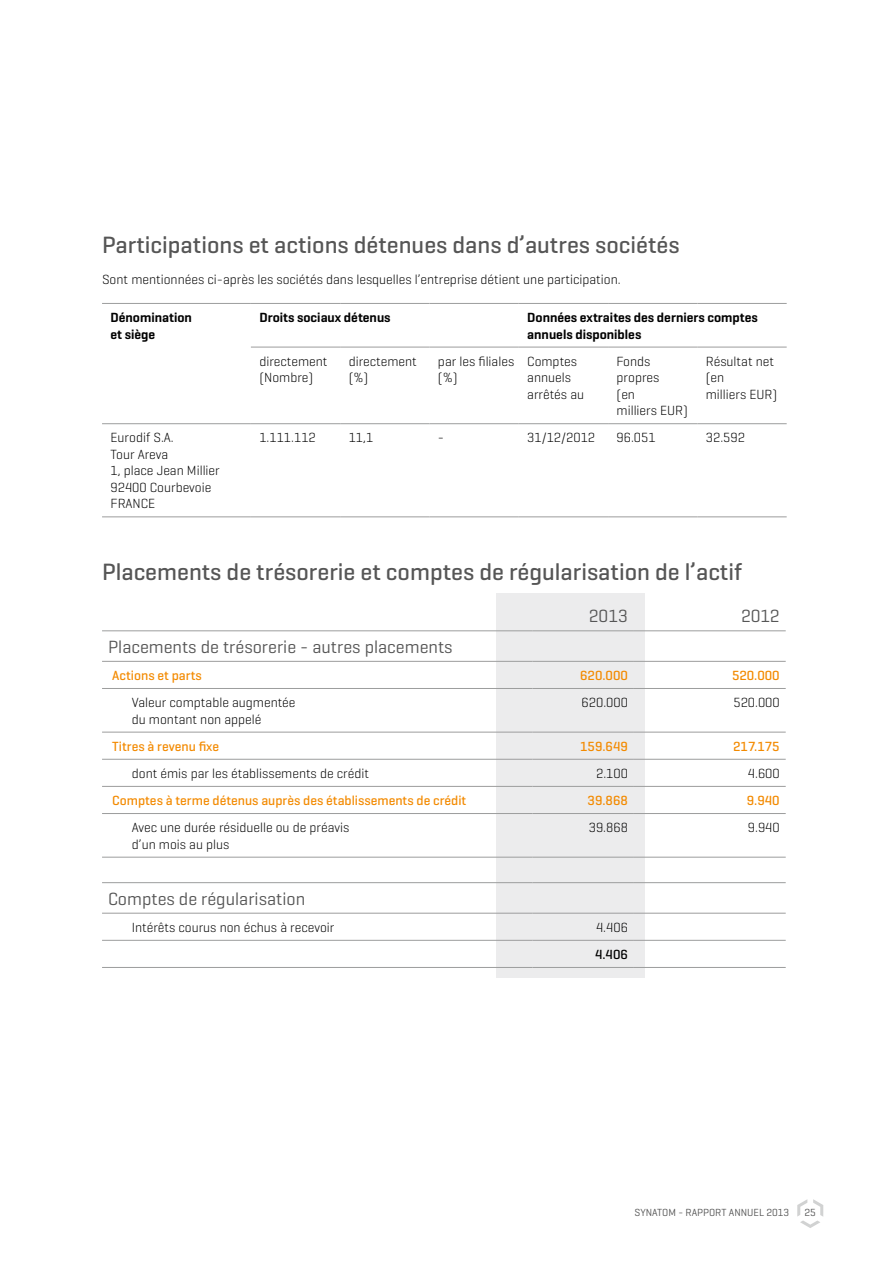
<style>
.page{position:relative;width:893px;height:1263px;background:#fff}
.page>*{position:absolute;margin:0;border:0;box-sizing:border-box;transform-origin:0 0}
.t1{font:500 24px "Geogrotesque";color:#565656}
.t2{font:18px "Geogrotesque";color:#565656}
.t3{font:300 13.5px/16.5px "Geogrotesque";color:#000}
.t4{font:500 13.5px "Geogrotesque";color:#f38a00}
.t5{font:600 13.5px/16.5px "Geogrotesque";color:#000}
.t6{font:500 13.5px "Geogrotesque";color:#000}
.t7{font:10.5px "Geogrotesque";color:#565656}
</style>
<div class="page">
<div style="left:496px;top:593px;width:148px;height:385px;background:#ececed"></div>
<hr style="left:102px;top:303px;width:149px;height:1px;background:#9c9d9d">
<hr style="left:251px;top:303px;width:89px;height:1px;background:#9c9d9d">
<hr style="left:340px;top:303px;width:89px;height:1px;background:#9c9d9d">
<hr style="left:429px;top:303px;width:90px;height:1px;background:#9c9d9d">
<hr style="left:519px;top:303px;width:89px;height:1px;background:#9c9d9d">
<hr style="left:608px;top:303px;width:89px;height:1px;background:#9c9d9d">
<hr style="left:697px;top:303px;width:90px;height:1px;background:#9c9d9d">
<hr style="left:251px;top:347px;width:89px;height:1px;background:#9c9d9d">
<hr style="left:340px;top:347px;width:89px;height:1px;background:#9c9d9d">
<hr style="left:429px;top:347px;width:90px;height:1px;background:#9c9d9d">
<hr style="left:519px;top:347px;width:89px;height:1px;background:#9c9d9d">
<hr style="left:608px;top:347px;width:89px;height:1px;background:#9c9d9d">
<hr style="left:697px;top:347px;width:90px;height:1px;background:#9c9d9d">
<hr style="left:102px;top:423px;width:149px;height:1px;background:#9c9d9d">
<hr style="left:251px;top:423px;width:89px;height:1px;background:#9c9d9d">
<hr style="left:340px;top:423px;width:89px;height:1px;background:#9c9d9d">
<hr style="left:429px;top:423px;width:90px;height:1px;background:#9c9d9d">
<hr style="left:519px;top:423px;width:89px;height:1px;background:#9c9d9d">
<hr style="left:608px;top:423px;width:89px;height:1px;background:#9c9d9d">
<hr style="left:697px;top:423px;width:90px;height:1px;background:#9c9d9d">
<hr style="left:102px;top:516px;width:149px;height:1px;background:#9c9d9d">
<hr style="left:251px;top:516px;width:89px;height:1px;background:#9c9d9d">
<hr style="left:340px;top:516px;width:89px;height:1px;background:#9c9d9d">
<hr style="left:429px;top:516px;width:90px;height:1px;background:#9c9d9d">
<hr style="left:519px;top:516px;width:89px;height:1px;background:#9c9d9d">
<hr style="left:608px;top:516px;width:89px;height:1px;background:#9c9d9d">
<hr style="left:697px;top:516px;width:90px;height:1px;background:#9c9d9d">
<hr style="left:102px;top:630px;width:430px;height:1px;background:#9c9d9d">
<hr style="left:532px;top:630px;width:102px;height:1px;background:#9c9d9d">
<hr style="left:634px;top:630px;width:152px;height:1px;background:#9c9d9d">
<hr style="left:102px;top:661px;width:430px;height:1px;background:#9c9d9d">
<hr style="left:532px;top:661px;width:102px;height:1px;background:#9c9d9d">
<hr style="left:634px;top:661px;width:152px;height:1px;background:#9c9d9d">
<hr style="left:102px;top:688px;width:430px;height:1px;background:#9c9d9d">
<hr style="left:532px;top:688px;width:102px;height:1px;background:#9c9d9d">
<hr style="left:634px;top:688px;width:152px;height:1px;background:#9c9d9d">
<hr style="left:102px;top:732px;width:430px;height:1px;background:#9c9d9d">
<hr style="left:532px;top:732px;width:102px;height:1px;background:#9c9d9d">
<hr style="left:634px;top:732px;width:152px;height:1px;background:#9c9d9d">
<hr style="left:102px;top:759px;width:430px;height:1px;background:#9c9d9d">
<hr style="left:532px;top:759px;width:102px;height:1px;background:#9c9d9d">
<hr style="left:634px;top:759px;width:152px;height:1px;background:#9c9d9d">
<hr style="left:102px;top:786px;width:430px;height:1px;background:#9c9d9d">
<hr style="left:532px;top:786px;width:102px;height:1px;background:#9c9d9d">
<hr style="left:634px;top:786px;width:152px;height:1px;background:#9c9d9d">
<hr style="left:102px;top:813px;width:430px;height:1px;background:#9c9d9d">
<hr style="left:532px;top:813px;width:102px;height:1px;background:#9c9d9d">
<hr style="left:634px;top:813px;width:152px;height:1px;background:#9c9d9d">
<hr style="left:102px;top:857px;width:430px;height:1px;background:#9c9d9d">
<hr style="left:532px;top:857px;width:102px;height:1px;background:#9c9d9d">
<hr style="left:634px;top:857px;width:152px;height:1px;background:#9c9d9d">
<hr style="left:102px;top:882px;width:430px;height:1px;background:#9c9d9d">
<hr style="left:532px;top:882px;width:102px;height:1px;background:#9c9d9d">
<hr style="left:634px;top:882px;width:152px;height:1px;background:#9c9d9d">
<hr style="left:102px;top:913px;width:430px;height:1px;background:#9c9d9d">
<hr style="left:532px;top:913px;width:102px;height:1px;background:#9c9d9d">
<hr style="left:634px;top:913px;width:152px;height:1px;background:#9c9d9d">
<hr style="left:102px;top:940px;width:430px;height:1px;background:#9c9d9d">
<hr style="left:532px;top:940px;width:102px;height:1px;background:#9c9d9d">
<hr style="left:634px;top:940px;width:152px;height:1px;background:#9c9d9d">
<hr style="left:102px;top:967px;width:430px;height:1px;background:#9c9d9d">
<hr style="left:532px;top:967px;width:102px;height:1px;background:#9c9d9d">
<hr style="left:634px;top:967px;width:152px;height:1px;background:#9c9d9d">
<svg style="left:797px;top:1199px;width:26px;height:29px"></svg>
<h1 class="t1" style="left:102px;top:230px;width:579px">Participations et actions détenues dans d’autres sociétés</h1>
<p class="t3" style="left:102px;top:271px;width:520px">Sont mentionnées ci-après les sociétés dans lesquelles l’entreprise détient une participation.</p>
<p class="t5" style="left:111px;top:309px;width:83px">Dénomination et siège</p>
<p class="t5" style="left:259px;top:309px;width:133px">Droits sociaux détenus</p>
<p class="t5" style="left:527px;top:309px;width:232px">Données extraites des derniers comptes annuels disponibles</p>
<p class="t3" style="left:259px;top:352px;width:70px">directement (Nombre)</p>
<p class="t3" style="left:349px;top:352px;width:70px">directement (%)</p>
<p class="t3" style="left:438px;top:352px;width:78px">par les filiales (%)</p>
<p class="t3" style="left:527px;top:352px;width:58px">Comptes annuels arrêtés au</p>
<p class="t3" style="left:617px;top:352px;width:73px">Fonds propres<br>(en<br>milliers EUR)</p>
<p class="t3" style="left:706px;top:352px;width:73px">Résultat net (en<br>milliers EUR)</p>
<p class="t3" style="left:111px;top:429px;width:111px">Eurodif S.A.<br>Tour Areva<br>1, place Jean Millier<br>92400 Courbevoie<br>FRANCE</p>
<p class="t3" style="left:259px;top:429px;width:58px">1.111.112</p>
<p class="t3" style="left:349px;top:429px;width:26px">11,1</p>
<p class="t3" style="left:438px;top:429px;width:8px">-</p>
<p class="t3" style="left:527px;top:429px;width:69px">31/12/2012</p>
<p class="t3" style="left:617px;top:429px;width:41px">96.051</p>
<p class="t3" style="left:706px;top:429px;width:41px">32.592</p>
<h1 class="t1" style="left:102px;top:557px;width:642px">Placements de trésorerie et comptes de régularisation de l’actif</h1>
<h2 class="t2" style="left:589px;top:605px;width:41px">2013</h2>
<h2 class="t2" style="left:741px;top:605px;width:40px">2012</h2>
<h2 class="t2" style="left:108px;top:635px;width:346px">Placements de trésorerie - autres placements</h2>
<p class="t4" style="left:112px;top:667px;width:91px">Actions et parts</p>
<p class="t4" style="left:580px;top:667px;width:49px">620.000</p>
<p class="t4" style="left:732px;top:667px;width:49px">520.000</p>
<p class="t3" style="left:132px;top:694px;width:165px">Valeur comptable augmentée du montant non appelé</p>
<p class="t3" style="left:582px;top:694px;width:48px">620.000</p>
<p class="t3" style="left:733px;top:694px;width:48px">520.000</p>
<p class="t4" style="left:112px;top:738px;width:108px">Titres à revenu fixe</p>
<p class="t4" style="left:580px;top:738px;width:49px">159.649</p>
<p class="t4" style="left:733px;top:738px;width:48px">217.175</p>
<p class="t3" style="left:132px;top:765px;width:239px">dont émis par les établissements de crédit</p>
<p class="t3" style="left:596px;top:765px;width:33px">2.100</p>
<p class="t3" style="left:748px;top:765px;width:33px">4.600</p>
<p class="t4" style="left:112px;top:792px;width:356px">Comptes à terme détenus auprès des établissements de crédit</p>
<p class="t4" style="left:588px;top:792px;width:42px">39.868</p>
<p class="t4" style="left:747px;top:792px;width:34px">9.940</p>
<p class="t3" style="left:132px;top:819px;width:219px">Avec une durée résiduelle ou de préavis d’un mois au plus</p>
<p class="t3" style="left:589px;top:819px;width:41px">39.868</p>
<p class="t3" style="left:748px;top:819px;width:33px">9.940</p>
<h2 class="t2" style="left:108px;top:887px;width:199px">Comptes de régularisation</h2>
<p class="t3" style="left:132px;top:918px;width:204px">Intérêts courus non échus à recevoir</p>
<p class="t3" style="left:596px;top:918px;width:33px">4.406</p>
<p class="t6" style="left:595px;top:946px;width:34px">4.406</p>
<p class="t7" style="left:634px;top:1206px;width:156px">SYNATOM - RAPPORT ANNUEL 2013</p>
<p class="t7" style="left:804px;top:1206px;width:13px">25</p>
</div>
